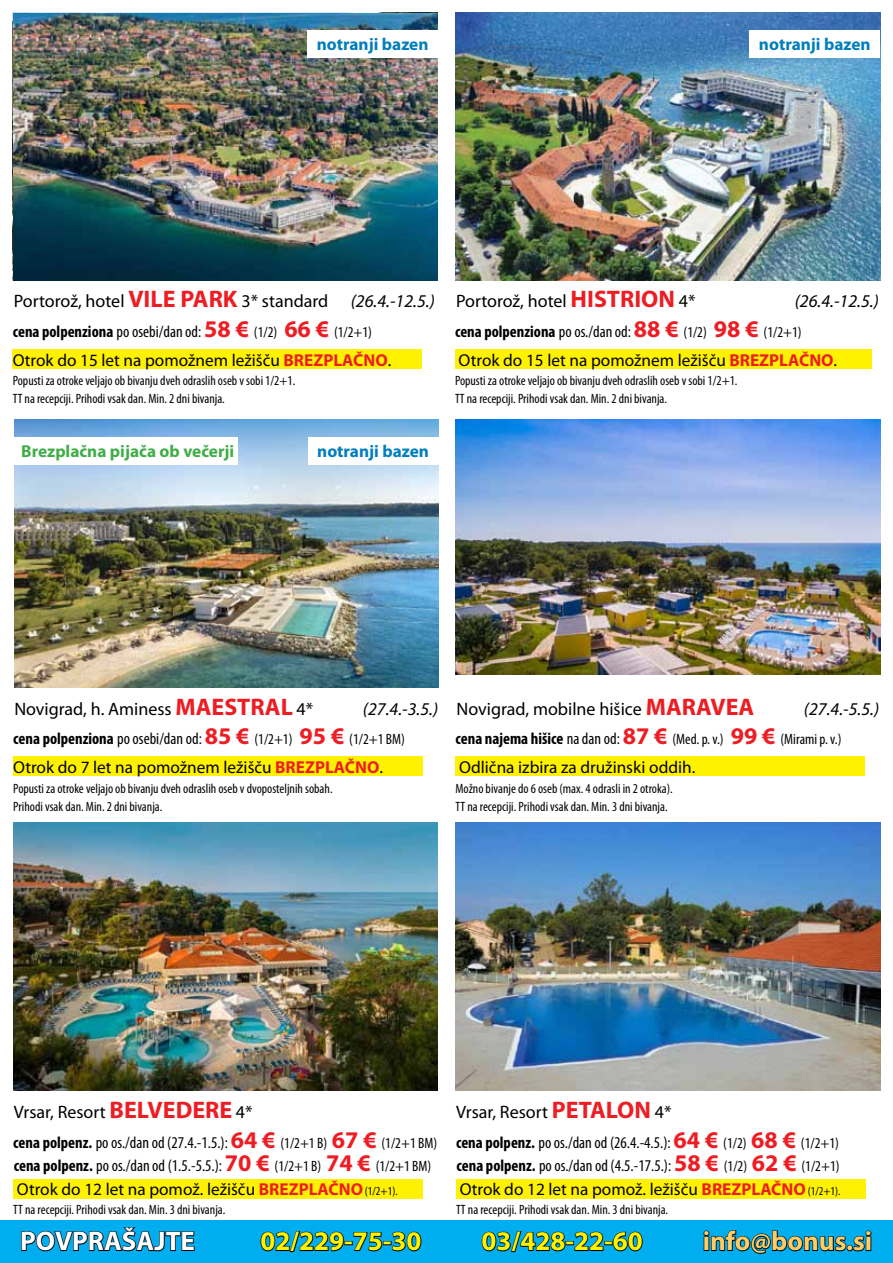
<style>
.page{position:relative;width:893px;height:1263px;background:#fff}
.page>*{position:absolute;margin:0;border:0;box-sizing:border-box;transform-origin:0 0}
.t1{font:700 27px "Myriad Pro";color:#fff200}
.t2{font:700 27px "Myriad Pro";color:#ffcd67}
.t3{font:700 27px "Myriad Pro";color:#fff}
.t4{font:18px "Myriad Pro";color:#000}
.t5{font:italic 18px "Myriad Pro";color:#000}
.t6{font:17.25px "Myriad Pro";color:#000}
.t7{font:700 17.25px "Myriad Pro";color:#007ebe}
.t8{font:700 17.25px "Myriad Pro";color:#41ad49}
.t9{font:condensed 16.5px "Myriad Pro";color:#000}
.t10{font:700 condensed 16.5px "Myriad Pro";color:#000}
.t11{font:condensed 15px "Myriad Pro";color:#000}
.t12{font:condensed 13.5px/18px "Myriad Pro";color:#000}
.s1{font-weight:700;font-size:24px;color:#ed1d24}
.s2{font-style:italic}
.s3{font-weight:400}
.s4{font-stretch:normal;font-size:24px;color:#ed1d24}
.s5{font-weight:400;font-size:15px}
.s6{font-weight:700;color:#ed1d24}
.s7{font-weight:700;font-size:16.5px}
.s8{font-size:16.5px}
.s9{font-weight:700;font-stretch:normal;font-size:24px;color:#ed1d24}
.s10{font-weight:700}
.s11{font-size:15px}
.s12{font-stretch:condensed;font-size:12px}
</style>
<div class="page">
<div style="left:0;top:1220px;width:893px;height:43px;background:#00aeef"></div>
<svg style="left:21px;top:1227px;width:174px;height:25px"></svg>
<svg style="left:260px;top:1231px;width:162px;height:22px"></svg>
<svg style="left:481px;top:1231px;width:162px;height:22px"></svg>
<svg style="left:703px;top:1230px;width:168px;height:24px"></svg>
<img style="left:455px;top:823px;width:425px;height:268px">
<img style="left:13px;top:823px;width:425px;height:268px">
<img style="left:455px;top:420px;width:426px;height:255px">
<img style="left:14px;top:420px;width:424px;height:268px">
<div style="left:13px;top:757px;width:410px;height:19px;background:#fff200"></div>
<div style="left:14px;top:437px;width:224px;height:28px;background:#fff"></div>
<div style="left:308px;top:437px;width:130px;height:28px;background:#fff"></div>
<div style="left:455px;top:756px;width:410px;height:20px;background:#fff200"></div>
<div style="left:13px;top:1179px;width:410px;height:19px;background:#fff200"></div>
<div style="left:456px;top:1179px;width:409px;height:19px;background:#fff200"></div>
<img style="left:455px;top:13px;width:425px;height:268px">
<div style="left:13px;top:349px;width:409px;height:20px;background:#fff200"></div>
<div style="left:455px;top:349px;width:417px;height:20px;background:#fff200"></div>
<img style="left:14px;top:13px;width:424px;height:268px">
<div style="left:749px;top:30px;width:131px;height:28px;background:#fff"></div>
<div style="left:307px;top:30px;width:131px;height:28px;background:#fff"></div>
<p class="t7" style="left:317px;top:33px;width:113px">notranji bazen</p>
<p class="t7" style="left:759px;top:33px;width:113px">notranji bazen</p>
<h2 class="t4" style="left:14px;top:290px;width:423px">Portorož, hotel <span class="s1">VILE PARK</span> 3* standard <span class="s2">(26.4.-12.5.)</span></h2>
<p class="t10" style="left:13px;top:321px;width:361px">cena polpenziona <span class="s3">po osebi/dan od:</span> <span class="s4">58 €</span> <span class="s5">(1/2)</span> <span class="s4">66 €</span> <span class="s5">(1/2+1)</span></p>
<p class="t6" style="left:13px;top:349px;width:380px">Otrok do 15 let na pomožnem ležišču <span class="s6">BREZPLAČNO</span>.</p>
<p class="t12" style="left:13px;top:372px;width:284px">Popusti za otroke veljajo ob bivanju dveh odraslih oseb v sobi 1/2+1.<br>TT na recepciji. Prihodi vsak dan. Min. 2 dni bivanja.</p>
<p class="t8" style="left:21px;top:440px;width:215px">Brezplačna pijača ob večerji</p>
<p class="t7" style="left:317px;top:440px;width:113px">notranji bazen</p>
<h2 class="t4" style="left:456px;top:290px;width:241px">Portorož, hotel <span class="s1">HISTRION</span> 4*</h2>
<h2 class="t5" style="left:795px;top:290px;width:86px">(26.4.-12.5.)</h2>
<p class="t10" style="left:455px;top:321px;width:348px">cena polpenziona <span class="s3">po os./dan od:</span> <span class="s4">88 €</span> <span class="s5">(1/2)</span> <span class="s4">98 €</span> <span class="s5">(1/2+1)</span></p>
<p class="t6" style="left:459px;top:349px;width:380px">Otrok do 15 let na pomožnem ležišču <span class="s6">BREZPLAČNO</span>.</p>
<p class="t12" style="left:455px;top:372px;width:284px">Popusti za otroke veljajo ob bivanju dveh odraslih oseb v sobi 1/2+1.<br>TT na recepciji. Prihodi vsak dan. Min. 2 dni bivanja.</p>
<h2 class="t4" style="left:14px;top:697px;width:300px">Novigrad, h. Aminess <span class="s1">MAESTRAL</span> 4*</h2>
<h2 class="t5" style="left:363px;top:697px;width:77px">(27.4.-3.5.)</h2>
<p class="t11" style="left:13px;top:730px;width:393px"><span class="s7">cena polpenziona</span> <span class="s8">po osebi/dan od:</span> <span class="s9">85 €</span> (1/2+1) <span class="s9">95 €</span> (1/2+1 BM)</p>
<p class="t6" style="left:13px;top:756px;width:371px">Otrok do 7 let na pomožnem ležišču <span class="s6">BREZPLAČNO</span>.</p>
<p class="t12" style="left:13px;top:779px;width:321px">Popusti za otroke veljajo ob bivanju dveh odraslih oseb v dvoposteljnih sobah.<br>Prihodi vsak dan. Min. 2 dni bivanja.</p>
<h2 class="t4" style="left:457px;top:697px;width:299px">Novigrad, mobilne hišice <span class="s1">MARAVEA</span></h2>
<h2 class="t5" style="left:804px;top:697px;width:77px">(27.4.-5.5.)</h2>
<p class="t11" style="left:455px;top:730px;width:387px"><span class="s7">cena najema hišice</span> <span class="s8">na dan od:</span> <span class="s9">87 €</span> (Med. p. v.) <span class="s9">99 €</span> (Mirami p. v.)</p>
<p class="t12" style="left:455px;top:779px;width:219px">Možno bivanje do 6 oseb (max. 4 odrasli in 2 otroka).<br>TT na recepciji. Prihodi vsak dan. Min. 3 dni bivanja.</p>
<p class="t6" style="left:459px;top:756px;width:238px">Odlična izbira za družinski oddih.</p>
<h2 class="t4" style="left:14px;top:1101px;width:240px">Vrsar, Resort <span class="s1">BELVEDERE</span> 4*</h2>
<h2 class="t4" style="left:456px;top:1101px;width:217px">Vrsar, Resort <span class="s1">PETALON</span> 4*</h2>
<p class="t9" style="left:13px;top:1132px;width:425px"><span class="s10">cena polpenz.</span> po os./dan od (27.4.-1.5.): <span class="s9">64 €</span> <span class="s11">(1/2+1 B)</span> <span class="s9">67 €</span> <span class="s11">(1/2+1 BM)</span></p>
<p class="t6" style="left:17px;top:1179px;width:382px">Otrok do 12 let na pomož. ležišču <span class="s6">BREZPLAČNO</span> <span class="s12">(1/2+1).</span></p>
<p class="t12" style="left:13px;top:1200px;width:214px">TT na recepciji. Prihodi vsak dan. Min. 3 dni bivanja.</p>
<p class="t9" style="left:14px;top:1156px;width:419px"><span class="s10">cena polpenz.</span> po os./dan od (1.5.-5.5.): <span class="s9">70 €</span> <span class="s11">(1/2+1 B)</span> <span class="s9">74 €</span> <span class="s11">(1/2+1 BM)</span></p>
<p class="t9" style="left:456px;top:1132px;width:384px"><span class="s10">cena polpenz.</span> po os./dan od (26.4.-4.5.): <span class="s9">64 €</span> <span class="s11">(1/2)</span> <span class="s9">68 €</span> <span class="s11">(1/2+1)</span></p>
<p class="t6" style="left:460px;top:1179px;width:382px">Otrok do 12 let na pomož. ležišču <span class="s6">BREZPLAČNO</span> <span class="s12">(1/2+1).</span></p>
<p class="t12" style="left:456px;top:1200px;width:214px">TT na recepciji. Prihodi vsak dan. Min. 3 dni bivanja.</p>
<p class="t9" style="left:457px;top:1156px;width:384px"><span class="s10">cena polpenz.</span> po os./dan od (4.5.-17.5.): <span class="s9">58 €</span> <span class="s11">(1/2)</span> <span class="s9">62 €</span> <span class="s11">(1/2+1)</span></p>
<h1 class="t3" style="left:20px;top:1223px;width:176px">POVPRAŠAJTE</h1>
<h1 class="t1" style="left:260px;top:1223px;width:163px">02/229-75-30</h1>
<h1 class="t1" style="left:482px;top:1223px;width:163px">03/428-22-60</h1>
<h1 class="t2" style="left:703px;top:1223px;width:171px">info@bonus.si</h1>
</div>
